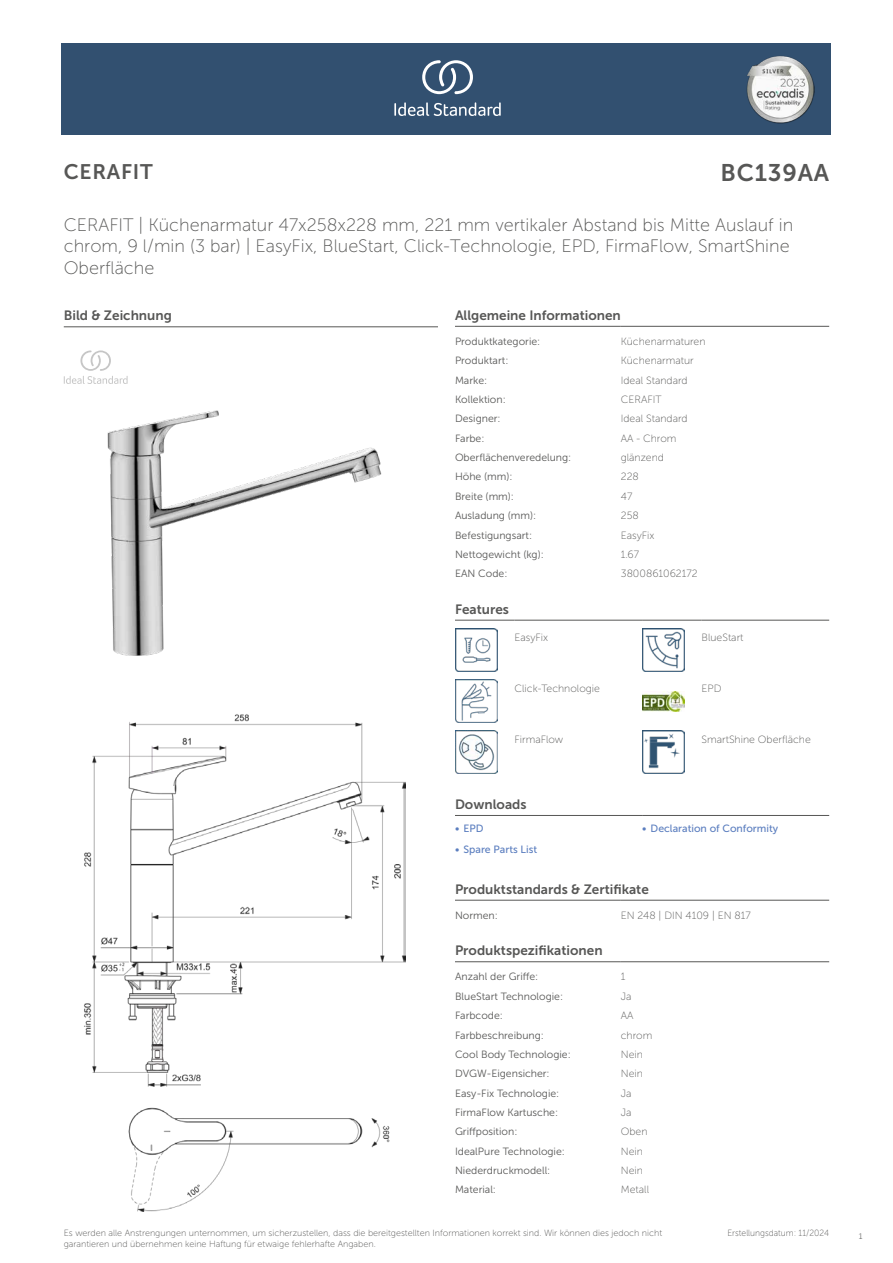
<style>
.page{position:relative;width:893px;height:1263px;background:#fff}
.page>*{position:absolute;margin:0;border:0;box-sizing:border-box;transform-origin:0 0}
.t1{font:24px "Museo Sans 700";letter-spacing:.035em;color:#575756}
.t2{font:21px "Museo Sans 700";letter-spacing:.035em;color:#575756}
.t3{font:18px/21.6px "Museo Sans 100";color:#575756}
.t4{font:13.5px "Museo Sans 700";color:#575756}
.t5{font:10.5px "Museo Sans 300";color:#575756}
.t6{font:10.5px "Museo Sans 100";color:#575756}
.t7{font:10.5px "Museo Sans 500";color:#5b7ebf}
.t8{font:9px/10.8px "Museo Sans 100";color:#575756}
.t9{font:9px "Museo Sans 100";color:#575756;scale:.95 1}
.t10{font:300 9px "Calibri";color:#575756;scale:.95 1}
</style>
<div class="page">
<div style="left:62px;top:43px;width:769px;height:91px;background:#325070"></div>
<hr style="left:455px;top:326px;width:166px;height:1px;background:#575756">
<hr style="left:621px;top:326px;width:208px;height:1px;background:#575756">
<hr style="left:455px;top:620px;width:59px;height:1px;background:#575756">
<hr style="left:514px;top:620px;width:128px;height:1px;background:#575756">
<hr style="left:642px;top:620px;width:60px;height:1px;background:#575756">
<hr style="left:702px;top:620px;width:127px;height:1px;background:#575756">
<img style="left:455px;top:629px;width:42px;height:42px">
<img style="left:642px;top:629px;width:43px;height:42px">
<img style="left:455px;top:680px;width:42px;height:42px">
<img style="left:642px;top:691px;width:43px;height:20px">
<img style="left:455px;top:731px;width:42px;height:42px">
<img style="left:642px;top:731px;width:43px;height:42px">
<hr style="left:455px;top:815px;width:187px;height:1px;background:#575756">
<hr style="left:642px;top:815px;width:187px;height:1px;background:#575756">
<hr style="left:455px;top:900px;width:166px;height:1px;background:#575756">
<hr style="left:621px;top:900px;width:208px;height:1px;background:#575756">
<hr style="left:455px;top:961px;width:166px;height:1px;background:#575756">
<hr style="left:621px;top:961px;width:208px;height:1px;background:#575756">
<img style="left:84px;top:714px;width:321px;height:497px">
<hr style="left:64px;top:327px;width:374px;height:1px;background:#575756">
<svg style="left:64px;top:350px;width:64px;height:34px"></svg>
<img style="left:107px;top:410px;width:275px;height:246px">
<svg style="left:394px;top:102px;width:107px;height:14px"></svg>
<svg style="left:422px;top:60px;width:51px;height:34px"></svg>
<img style="left:746px;top:56px;width:68px;height:67px">
<h2 class="t2" style="left:64px;top:160px;width:90px">CERAFIT</h2>
<h1 class="t1" style="left:720px;top:160px;width:110px">BC139AA</h1>
<h3 class="t3" style="left:64px;top:214px;width:731px">CERAFIT | Küchenarmatur 47x258x228 mm, 221 mm vertikaler Abstand bis Mitte Auslauf in chrom, 9 l/min (3 bar) | EasyFix, BlueStart, Click-Technologie, EPD, FirmaFlow, SmartShine<br>Oberfläche</h3>
<p class="t4" style="left:64px;top:308px;width:110px">Bild &amp; Zeichnung</p>
<p class="t4" style="left:455px;top:308px;width:167px">Allgemeine Informationen</p>
<p class="t5" style="left:455px;top:336px;width:87px">Produktkategorie:</p>
<p class="t6" style="left:621px;top:336px;width:86px">Küchenarmaturen</p>
<p class="t5" style="left:455px;top:355px;width:55px">Produktart:</p>
<p class="t6" style="left:621px;top:355px;width:74px">Küchenarmatur</p>
<p class="t5" style="left:455px;top:374px;width:34px">Marke:</p>
<p class="t6" style="left:621px;top:374px;width:68px">Ideal Standard</p>
<p class="t5" style="left:455px;top:394px;width:52px">Kollektion:</p>
<p class="t6" style="left:621px;top:394px;width:42px">CERAFIT</p>
<p class="t5" style="left:455px;top:413px;width:47px">Designer:</p>
<p class="t6" style="left:621px;top:413px;width:68px">Ideal Standard</p>
<p class="t5" style="left:455px;top:432px;width:31px">Farbe:</p>
<p class="t6" style="left:621px;top:433px;width:57px">AA - Chrom</p>
<p class="t5" style="left:455px;top:452px;width:118px">Oberflächenveredelung:</p>
<p class="t6" style="left:621px;top:452px;width:45px">glänzend</p>
<p class="t5" style="left:455px;top:471px;width:59px">Höhe (mm):</p>
<p class="t6" style="left:621px;top:471px;width:20px">228</p>
<p class="t5" style="left:455px;top:491px;width:61px">Breite (mm):</p>
<p class="t6" style="left:621px;top:491px;width:13px">47</p>
<p class="t5" style="left:455px;top:510px;width:83px">Ausladung (mm):</p>
<p class="t6" style="left:621px;top:510px;width:19px">258</p>
<p class="t5" style="left:455px;top:529px;width:79px">Befestigungsart:</p>
<p class="t6" style="left:621px;top:529px;width:35px">EasyFix</p>
<p class="t5" style="left:455px;top:549px;width:90px">Nettogewicht (kg):</p>
<p class="t6" style="left:621px;top:549px;width:20px">1.67</p>
<p class="t5" style="left:455px;top:568px;width:54px">EAN Code:</p>
<p class="t6" style="left:621px;top:568px;width:78px">3800861062172</p>
<p class="t4" style="left:455px;top:602px;width:55px">Features</p>
<p class="t6" style="left:514px;top:632px;width:35px">EasyFix</p>
<p class="t6" style="left:702px;top:632px;width:43px">BlueStart</p>
<p class="t6" style="left:514px;top:683px;width:87px">Click-Technologie</p>
<p class="t6" style="left:702px;top:683px;width:21px">EPD</p>
<p class="t6" style="left:514px;top:734px;width:50px">FirmaFlow</p>
<p class="t6" style="left:702px;top:734px;width:111px">SmartShine Oberfläche</p>
<p class="t4" style="left:455px;top:797px;width:73px">Downloads</p>
<p class="t7" style="left:455px;top:823px;width:30px">• EPD</p>
<p class="t7" style="left:642px;top:823px;width:138px">• Declaration of Conformity</p>
<p class="t7" style="left:455px;top:844px;width:84px">• Spare Parts List</p>
<p class="t4" style="left:455px;top:882px;width:195px">Produktstandards &amp; Zertifikate</p>
<p class="t5" style="left:455px;top:910px;width:44px">Normen:</p>
<p class="t6" style="left:621px;top:910px;width:131px">EN 248 | DIN 4109 | EN 817</p>
<p class="t4" style="left:455px;top:943px;width:149px">Produktspezifikationen</p>
<p class="t5" style="left:455px;top:971px;width:85px">Anzahl der Griffe:</p>
<p class="t6" style="left:621px;top:971px;width:6px">1</p>
<p class="t5" style="left:455px;top:990px;width:110px">BlueStart Technologie:</p>
<p class="t6" style="left:621px;top:991px;width:12px">Ja</p>
<p class="t5" style="left:455px;top:1010px;width:49px">Farbcode:</p>
<p class="t6" style="left:621px;top:1010px;width:14px">AA</p>
<p class="t5" style="left:455px;top:1029px;width:90px">Farbbeschreibung:</p>
<p class="t6" style="left:621px;top:1029px;width:33px">chrom</p>
<p class="t5" style="left:455px;top:1048px;width:117px">Cool Body Technologie:</p>
<p class="t6" style="left:621px;top:1049px;width:24px">Nein</p>
<p class="t5" style="left:455px;top:1068px;width:96px">DVGW-Eigensicher:</p>
<p class="t6" style="left:621px;top:1068px;width:24px">Nein</p>
<p class="t5" style="left:455px;top:1087px;width:106px">Easy-Fix Technologie:</p>
<p class="t6" style="left:621px;top:1087px;width:12px">Ja</p>
<p class="t5" style="left:455px;top:1107px;width:105px">FirmaFlow Kartusche:</p>
<p class="t6" style="left:621px;top:1107px;width:12px">Ja</p>
<p class="t5" style="left:455px;top:1126px;width:64px">Griffposition:</p>
<p class="t6" style="left:621px;top:1126px;width:28px">Oben</p>
<p class="t5" style="left:455px;top:1145px;width:111px">IdealPure Technologie:</p>
<p class="t6" style="left:621px;top:1145px;width:24px">Nein</p>
<p class="t5" style="left:455px;top:1165px;width:97px">Niederdruckmodell:</p>
<p class="t6" style="left:621px;top:1165px;width:24px">Nein</p>
<p class="t5" style="left:455px;top:1184px;width:43px">Material:</p>
<p class="t6" style="left:621px;top:1184px;width:30px">Metall</p>
<p class="t8" style="left:64px;top:1227px;width:600px">Es werden alle Anstrengungen unternommen, um sicherzustellen, dass die bereitgestellten Informationen korrekt sind. Wir können dies jedoch nicht garantieren und übernehmen keine Haftung für etwaige fehlerhafte Angaben.</p>
<p class="t9" style="left:727px;top:1228px;width:109px">Erstellungsdatum: 11/2024</p>
<p class="t10" style="left:858px;top:1230px;width:6px">1</p>
</div>
